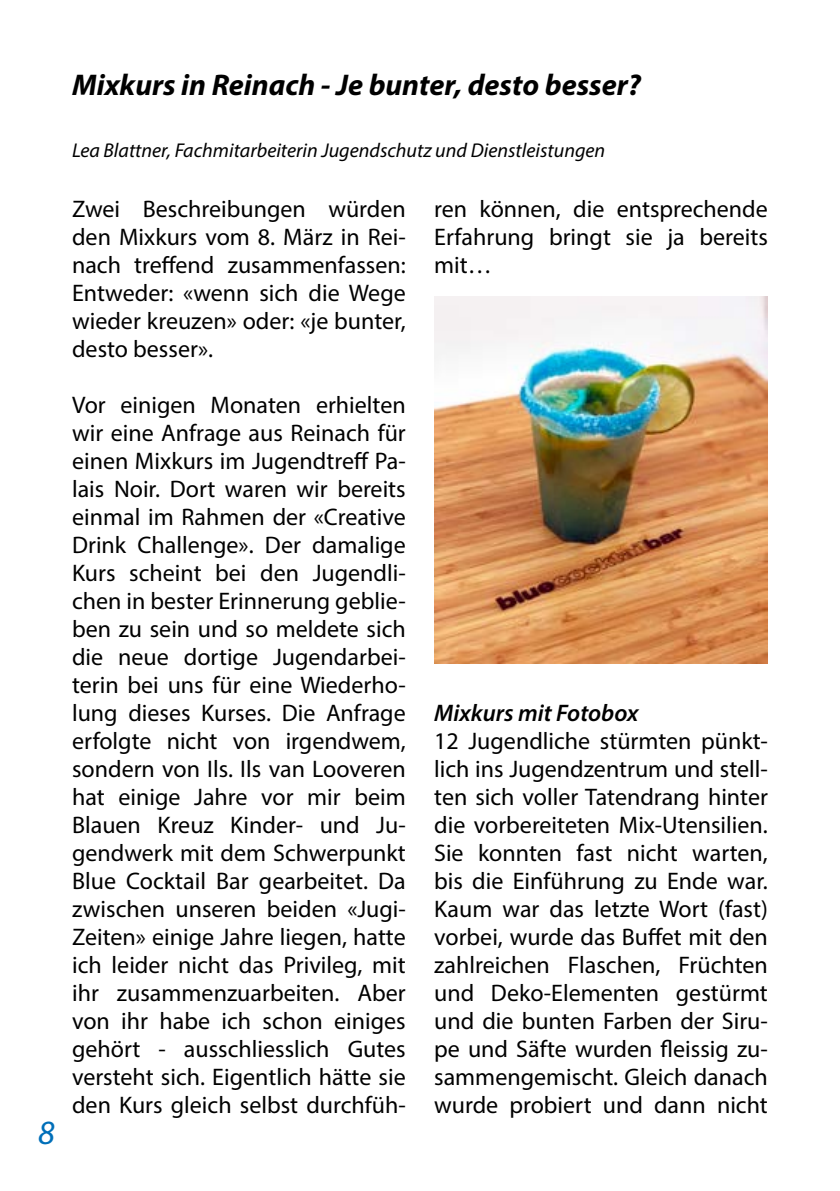
<style>
.page{position:relative;width:840px;height:1191px;background:#fff}
.page>*{position:absolute;margin:0;border:0;box-sizing:border-box;transform-origin:0 0}
.t1{font:italic 34px "Myriad Pro";color:#006fb9}
.t2{font:italic 700 30px "Myriad Pro";color:#000}
.t3{font:24px/28px "Myriad Pro";color:#000;text-align:justify}
.t4{font:italic 600 24px "Myriad Pro";color:#000}
.t5{font:italic 20px "Myriad Pro";color:#000}
</style>
<div class="page">
<img style="left:434px;top:296px;width:333px;height:367px">
<p class="t2" style="left:72px;top:65px;width:570px">Mixkurs in Reinach - Je bunter, desto besser?</p>
<h1 class="t1" style="left:38px;top:1112px;width:18px">8</h1>
<p class="t5" style="left:72px;top:138px;width:534px">Lea Blattner, Fachmitarbeiterin Jugendschutz und Dienstleistungen</p>
<p class="t3" style="left:72px;top:194px;width:335px">Zwei Beschreibungen würden den Mixkurs vom 8. März in Rei&shy;nach treffend zusammenfassen:<br>Entweder: «wenn sich die Wege wieder kreuzen» oder: «je bunter, desto besser».</p>
<p class="t3" style="left:72px;top:390px;width:335px">Vor einigen Monaten erhielten wir eine Anfrage aus Reinach für einen Mixkurs im Jugendtreff Pa&shy;lais Noir. Dort waren wir bereits einmal im Rahmen der «Creative Drink Challenge». Der damalige Kurs scheint bei den Jugendli&shy;chen in bester Erinnerung geblie&shy;ben zu sein und so meldete sich die neue dortige Jugendarbei&shy;terin bei uns für eine Wiederho&shy;lung dieses Kurses. Die Anfrage erfolgte nicht von irgendwem, sondern von Ils. Ils van Looveren hat einige Jahre vor mir beim Blauen Kreuz Kinder- und Ju&shy;gendwerk mit dem Schwerpunkt Blue Cocktail Bar gearbeitet. Da zwischen unseren beiden «Jugi-Zeiten» einige Jahre liegen, hatte ich leider nicht das Privileg, mit ihr zusammenzuarbeiten. Aber von ihr habe ich schon einiges gehört - ausschliesslich Gutes versteht sich. Eigentlich hätte sie den Kurs gleich selbst durchfüh-</p>
<p class="t3" style="left:434px;top:194px;width:335px">ren können, die entsprechende Erfahrung bringt sie ja bereits mit…</p>
<p class="t4" style="left:434px;top:697px;width:206px">Mixkurs mit Fotobox</p>
<p class="t3" style="left:434px;top:726px;width:335px">12 Jugendliche stürmten pünkt&shy;lich ins Jugendzentrum und stell&shy;ten sich voller Tatendrang hinter die vorbereiteten Mix-Utensilien.<br>Sie konnten fast nicht warten, bis die Einführung zu Ende war.<br>Kaum war das letzte Wort (fast) vorbei, wurde das Buffet mit den zahlreichen Flaschen, Früchten und Deko-Elementen gestürmt und die bunten Farben der Siru&shy;pe und Säfte wurden fleissig zu&shy;sammengemischt. Gleich danach wurde probiert und dann nicht</p>
</div>
